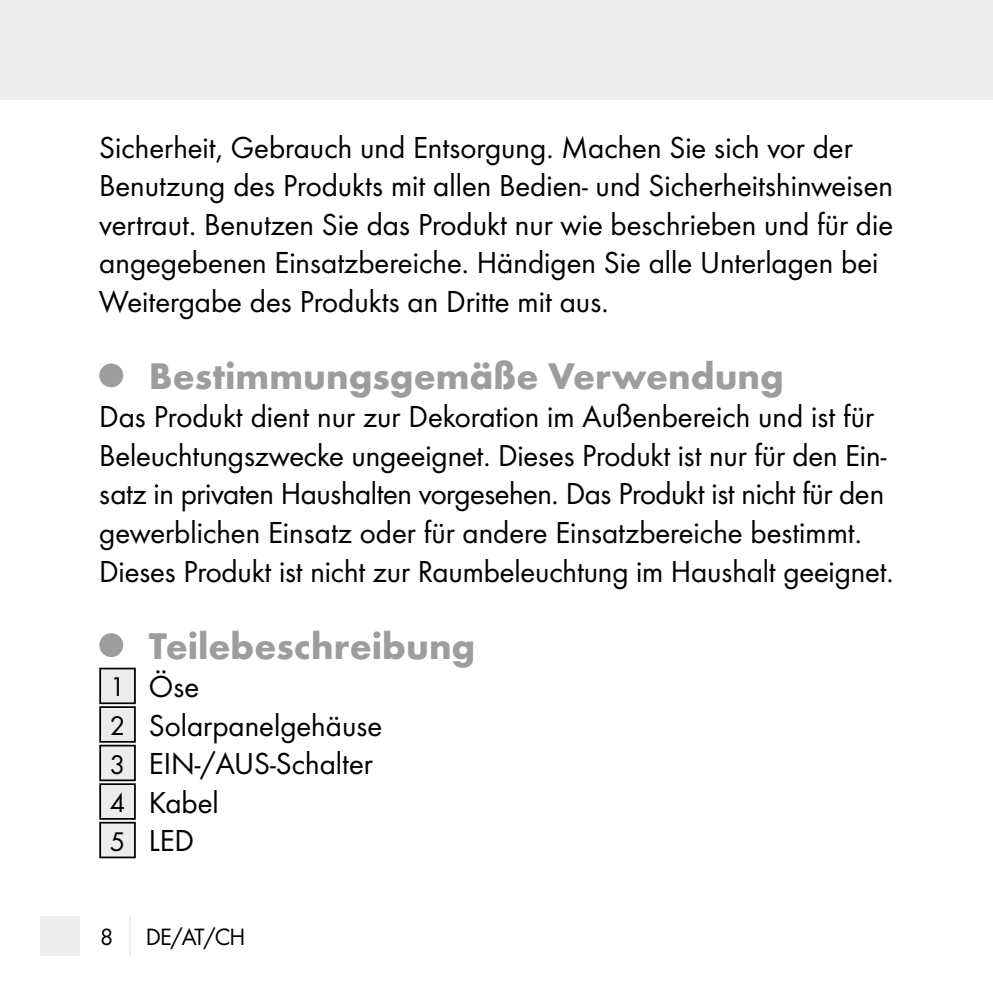
<style>
.page{position:relative;width:993px;height:993px;background:#fff}
.page>*{position:absolute;margin:0;border:0;box-sizing:border-box;transform-origin:0 0}
.t1{font:700 38.5px "Futura";color:#9c9d9d}
.t2{font:31.5px/38.5px "Futura Boo";color:#000}
.t3{font:24.5px "Futura Boo";color:#000}
.s1{font-size:28px}
</style>
<div class="page">
<div style="left:0;top:0;width:992px;height:99px;background:#ececec"></div>
<div style="left:40px;top:915px;width:39px;height:40px;background:#ececec"></div>
<hr style="left:129px;top:915px;width:2px;height:40px;background:#ececec">
<div style="left:99px;top:363px;width:24px;height:24px;background:#9c9d9d;border-radius:50%"></div>
<div style="left:99px;top:633px;width:24px;height:24px;background:#9c9d9d;border-radius:50%"></div>
<div style="left:100px;top:668px;width:35px;height:35px;background:#ececec"></div>
<div style="left:99px;top:667px;width:37px;height:37px;border:2px solid #000"></div>
<div style="left:100px;top:706px;width:35px;height:35px;background:#ececec"></div>
<div style="left:99px;top:706px;width:37px;height:36px;border:2px solid #000"></div>
<div style="left:100px;top:745px;width:35px;height:35px;background:#ececec"></div>
<div style="left:99px;top:744px;width:37px;height:37px;border:2px solid #000"></div>
<div style="left:100px;top:783px;width:35px;height:35px;background:#ececec"></div>
<div style="left:99px;top:783px;width:37px;height:36px;border:2px solid #000"></div>
<div style="left:100px;top:822px;width:35px;height:35px;background:#ececec"></div>
<div style="left:99px;top:821px;width:37px;height:37px;border:2px solid #000"></div>
<p class="t2" style="left:99px;top:128px;width:795px">Sicherheit, Gebrauch und Entsorgung. Machen Sie sich vor der Benutzung des Produkts mit allen Bedien- und Sicherheitshinweisen vertraut. Benutzen Sie das Produkt nur wie beschrieben und für die angegebenen Einsatzbereiche. Händigen Sie alle Unterlagen bei Weitergabe des Produkts an Dritte mit aus.</p>
<p class="t1" style="left:149px;top:352px;width:636px">Bestimmungsgemäße Verwendung</p>
<p class="t2" style="left:99px;top:397px;width:795px">Das Produkt dient nur zur Dekoration im Außenbereich und ist für Beleuchtungszwecke ungeeignet. Dieses Produkt ist nur für den Ein&shy;satz in privaten Haushalten vorgesehen. Das Produkt ist nicht fü r den gewerblichen Einsatz oder für andere Einsatzbereiche bestimmt.<br>Dieses Produkt ist nicht zur Raumbeleuchtung im Haushalt geeignet.</p>
<p class="t1" style="left:149px;top:621px;width:328px">Teilebeschreibung</p>
<p class="t2" style="left:110px;top:667px;width:274px"><span class="s1">1</span> Öse<br><span class="s1">2</span> Solarpanelgehäuse<br><span class="s1">3</span> EIN-/AUS-Schalter<br><span class="s1">4</span> Kabel<br><span class="s1">5</span> LED</p>
<p class="t3" style="left:100px;top:922px;width:15px">8</p>
<p class="t3" style="left:146px;top:922px;width:101px">DE/AT/CH</p>
</div>
